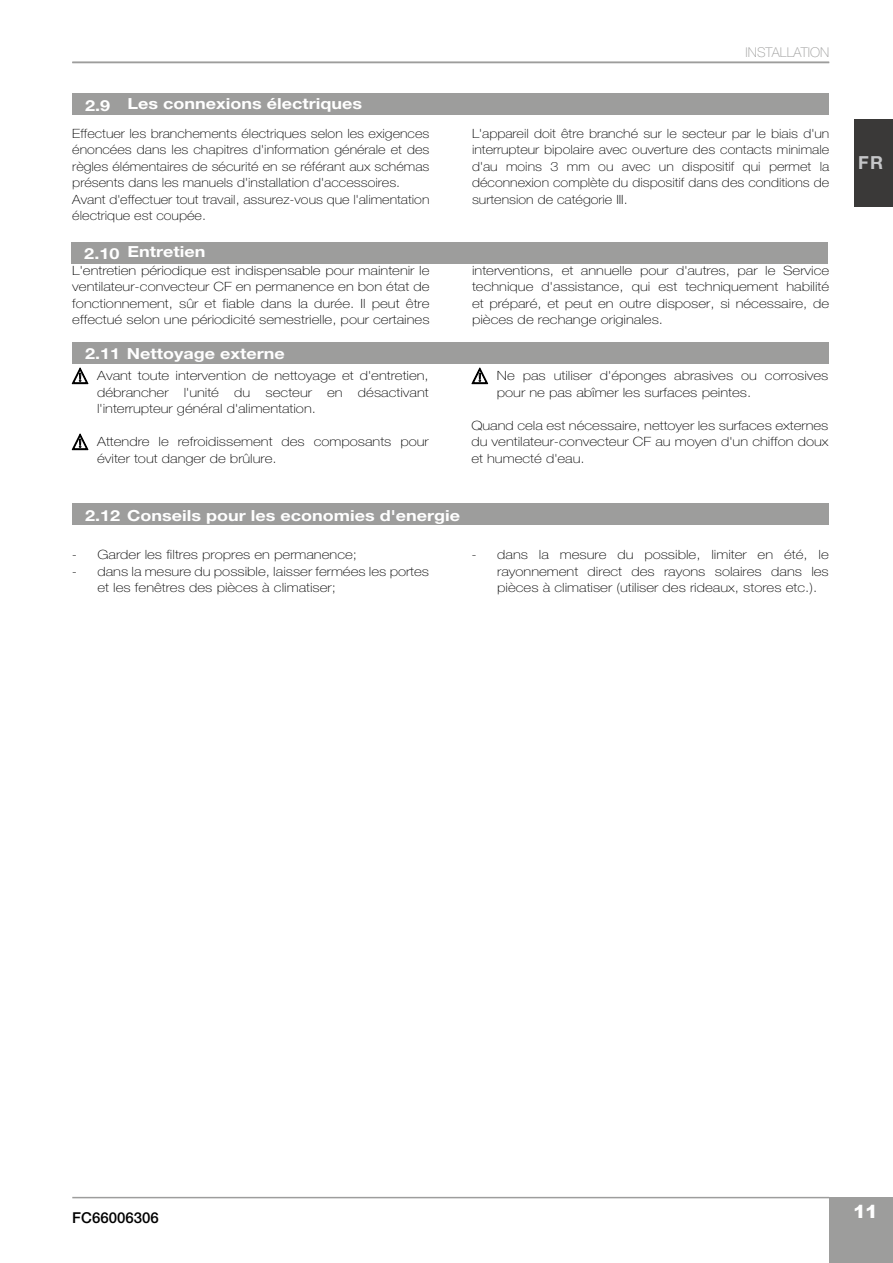
<style>
.page{position:relative;width:893px;height:1263px;background:#fff}
.page>*{position:absolute;margin:0;border:0;box-sizing:border-box;transform-origin:0 0}
.t1{font:900 18px "Arial";color:#fff}
.t2{font:700 18px "Helvetica Neue LT Std";color:#c5c6c8}
.t3{font:700 15.3px "Helvetica Neue LT Std";color:#fff;scale:1.18 1}
.t4{font:500 15px "Helvetica Neue LT Std";color:#000}
.t5{font:100 13.5px "Helvetica Neue LT Std";color:#9d9d9c}
.t6{font:100 12.75px/16.5px "Helvetica Neue LT Std";color:#000;text-align:justify;scale:1.18 1}
.t7{font:100 12.75px/16.5px "Helvetica Neue LT Std";color:#000;scale:1.13 1}
</style>
<div class="page">
<hr style="left:72px;top:1197px;width:757px;height:1px;background:#9d9d9c">
<div style="left:829px;top:1197px;width:64px;height:66px;background:#9d9d9c"></div>
<hr style="left:72px;top:62px;width:757px;height:1px;background:#9d9d9c">
<div style="left:72px;top:94px;width:756px;height:21px;background:#9d9d9c"></div>
<div style="left:72px;top:342px;width:756px;height:21px;background:#9d9d9c"></div>
<div style="left:72px;top:504px;width:756px;height:21px;background:#9d9d9c"></div>
<div style="left:72px;top:242px;width:756px;height:22px;background:#9d9d9c"></div>
<div style="left:854px;top:119px;width:39px;height:88px;background:#3a3938"></div>
<svg style="left:72px;top:367px;width:17px;height:17px"></svg>
<svg style="left:72px;top:433px;width:17px;height:17px"></svg>
<svg style="left:471px;top:367px;width:17px;height:17px"></svg>
<p class="t5" style="left:746px;top:45px;width:85px">INSTALLATION</p>
<p class="t3" style="left:128px;top:94px;width:200px">Les connexions électriques</p>
<p class="t7" style="left:72px;top:125px;width:318px">Effectuer les branchements électriques selon les exigences énoncées dans les chapitres d'information générale et des règles élémentaires de sécurité en se référant aux schémas présents dans les manuels d'installation d'accessoires.<br>Avant d'effectuer tout travail, assurez-vous que l'alimentation électrique est coupée.</p>
<p class="t7" style="left:472px;top:125px;width:318px;text-align:justify">L'appareil doit être branché sur le secteur par le biais d'un interrupteur bipolaire avec ouverture des contacts minimale d'au moins 3 mm ou avec un dispositif qui permet la déconnexion complète du dispositif dans des conditions de surtension de catégorie III.</p>
<p class="t3" style="left:128px;top:242px;width:68px">Entretien</p>
<p class="t6" style="left:72px;top:262px;width:304px">L'entretien périodique est indispensable pour maintenir le ventilateur-convecteur CF en permanence en bon état de fonctionnement, sûr et fiable dans la durée. Il peut être effectué selon une périodicité semestrielle, pour certaines</p>
<p class="t6" style="left:472px;top:262px;width:304px">interventions, et annuelle pour d'autres, par le Service technique d'assistance, qui est techniquement habilité et préparé, et peut en outre disposer, si nécessaire, de pièces de rechange originales.</p>
<p class="t3" style="left:85px;top:96px;width:23px">2.9</p>
<p class="t3" style="left:84px;top:244px;width:31px">2.10</p>
<p class="t3" style="left:85px;top:344px;width:171px">2.11 Nettoyage externe</p>
<p class="t6" style="left:97px;top:367px;width:283px">Avant toute intervention de nettoyage et d'entretien, débrancher l'unité du secteur en désactivant l'interrupteur général d'alimentation.</p>
<p class="t6" style="left:97px;top:433px;width:283px">Attendre le refroidissement des composants pour éviter tout danger de brûlure.</p>
<p class="t6" style="left:497px;top:367px;width:283px">Ne pas utiliser d'éponges abrasives ou corrosives pour ne pas abîmer les surfaces peintes.</p>
<p class="t6" style="left:471px;top:417px;width:304px">Quand cela est nécessaire, nettoyer les surfaces externes du ventilateur-convecteur CF au moyen d'un chiffon doux et humecté d'eau.</p>
<p class="t3" style="left:127px;top:506px;width:284px">Conseils pour les economies d'energie</p>
<p class="t6" style="left:72px;top:546px;width:243px">- Garder les filtres propres en permanence;</p>
<p class="t6" style="left:97px;top:563px;width:283px;text-indent:-26px">- dans la mesure du possible, laisser fermées les portes et les fenêtres des pièces à climatiser;</p>
<p class="t3" style="left:85px;top:506px;width:31px">2.12</p>
<p class="t6" style="left:497px;top:546px;width:283px;text-indent:-26px">- dans la mesure du possible, limiter en été, le rayonnement direct des rayons solaires dans les pièces à climatiser (utiliser des rideaux, stores etc.).</p>
<h1 class="t2" style="left:858px;top:152px;width:27px">FR</h1>
<p class="t4" style="left:72px;top:1209px;width:88px">FC66006306</p>
<h1 class="t1" style="left:853px;top:1199px;width:26px">11</h1>
</div>
